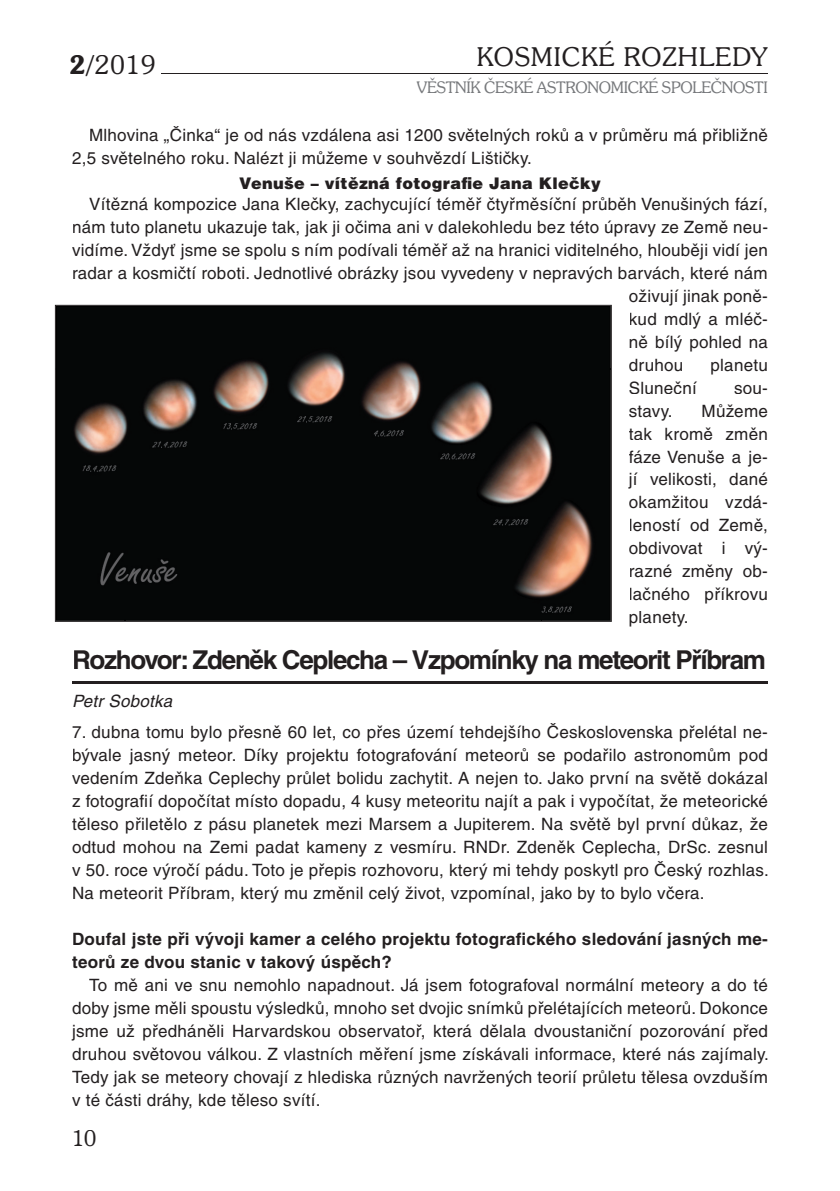
<style>
.page{position:relative;width:840px;height:1191px;background:#fff}
.page>*{position:absolute;margin:0;border:0;box-sizing:border-box;transform-origin:0 0}
.t1{font:700 26px "Helvetica CE";letter-spacing:-.05em;color:#231f20}
.t2{font:300 26px "Souvenir IT Cby BTCE";letter-spacing:.04em;color:#231f20}
.t3{font:300 22px "Souvenir IT Cby BTCE";color:#231f20}
.t4{font:17px/23px "Helvetica CE";letter-spacing:.015em;color:#231f20;text-align:justify}
.t5{font:700 17px/23px "Helvetica CE";letter-spacing:.015em;color:#231f20}
.t6{font:italic 17px "Helvetica CE";letter-spacing:.015em;color:#231f20}
.t7{font:300 16px "Souvenir IT Cby BTCE";letter-spacing:-.02em;color:#76787b}
.t8{font:900 16px "Helvetica CE";letter-spacing:.02em;color:#231f20}
.s1{font-weight:600}
</style>
<div class="page">
<hr style="left:162px;top:73px;width:605px;height:1px;background:#231f20">
<svg style="left:55px;top:305px;width:556px;height:317px;background:#201c1a"></svg>
<div style="left:56px;top:306px;width:554px;height:63px;background:#050707"></div>
<img style="left:56px;top:368px;width:70px;height:253px">
<img style="left:540px;top:368px;width:70px;height:253px">
<div style="left:125px;top:557px;width:416px;height:64px;background:#050707"></div>
<hr style="left:72px;top:681px;width:695px;height:2px;background:#231f20">
<h1 class="t2" style="left:69px;top:48px;width:87px"><span class="s1">2/</span>2019</h1>
<h1 class="t2" style="left:476px;top:39px;width:292px">KOSMICKÉ ROZHLEDY</h1>
<p class="t7" style="left:416px;top:77px;width:352px">VĚSTNÍK ČESKÉ ASTRONOMICKÉ SPOLEČNOSTI</p>
<p class="t4" style="left:72px;top:123px;width:697px;text-indent:17px">Mlhovina „Činka“ je od nás vzdálena asi 1200 světelných roků a v průměru má přibližně<br>2,5 světelného roku. Nalézt ji můžeme v souhvězdí Lištičky.</p>
<p class="t8" style="left:239px;top:174px;width:363px">Venuše – vítězná fotografie Jana Klečky</p>
<p class="t4" style="left:89px;top:192px;width:680px">Vítězná kompozice Jana Klečky, zachycující téměř čtyřměsíční průběh Venušiných fází,</p>
<p class="t4" style="left:72px;top:215px;width:697px">nám tuto planetu ukazuje tak, jak ji očima ani v dalekohledu bez této úpravy ze Země neu-</p>
<p class="t4" style="left:72px;top:238px;width:697px">vidíme. Vždyť jsme se spolu s ním podívali téměř až na hranici viditelného, hlouběji vidí jen</p>
<p class="t4" style="left:72px;top:261px;width:696px">radar a kosmičtí roboti. Jednotlivé obrázky jsou vyvedeny v nepravých barvách, které nám</p>
<p class="t4" style="left:628px;top:284px;width:140px">oživují jinak poně-</p>
<p class="t4" style="left:628px;top:307px;width:140px">kud mdlý a mléč-</p>
<p class="t4" style="left:628px;top:330px;width:140px">ně bílý pohled na</p>
<p class="t4" style="left:628px;top:353px;width:56px">druhou</p>
<p class="t4" style="left:710px;top:353px;width:59px">planetu</p>
<p class="t4" style="left:628px;top:376px;width:69px">Sluneční</p>
<p class="t4" style="left:733px;top:376px;width:35px">sou-</p>
<p class="t4" style="left:628px;top:399px;width:45px">stavy.</p>
<p class="t4" style="left:628px;top:399px;width:140px;text-indent:73px">Můžeme tak kromě změn fáze Venuše a je&shy;jí velikosti, dané okamžitou vzdá&shy;leností od Země, obdivovat i vý&shy;razné změny ob&shy;lačného příkrovu planety.</p>
<h1 class="t1" style="left:72px;top:644px;width:695px">Rozhovor: Zdeněk Ceplecha – Vzpomínky na meteorit Příbram</h1>
<p class="t6" style="left:72px;top:691px;width:102px">Petr Sobotka</p>
<p class="t4" style="left:72px;top:720px;width:697px">7. dubna tomu bylo přesně 60 let, co přes území tehdejšího Československa přelétal ne&shy;bývale jasný meteor. Díky projektu fotografování meteorů se podařilo astronomům pod vedením Zdeňka Ceplechy průlet bolidu zachytit. A nejen to. Jako první na světě dokázal z fotografií dopočítat místo dopadu, 4 kusy meteoritu najít a pak i vypočítat, že meteorické těleso přiletělo z pásu planetek mezi Marsem a Jupiterem. Na světě byl první důkaz, že odtud mohou na Zemi padat kameny z vesmíru. RNDr. Zdeněk Ceplecha, DrSc. zesnul v 50. roce výročí pádu. Toto je přepis rozhovoru, který mi tehdy poskytl pro Český rozhlas.<br>Na meteorit Příbram, který mu změnil celý život, vzpomínal, jako by to bylo včera.</p>
<p class="t5" style="left:72px;top:927px;width:697px">Doufal jste při vývoji kamer a celého projektu fotografického sledování jasných me&shy;teorů ze dvou stanic v takový úspěch?</p>
<p class="t4" style="left:72px;top:973px;width:698px;text-indent:17px">To mě ani ve snu nemohlo napadnout. Já jsem fotografoval normální meteory a do té doby jsme měli spoustu výsledků, mnoho set dvojic snímků přelétajících meteorů. Dokonce jsme už předháněli Harvardskou observatoř, která dělala dvoustaniční pozorování před druhou světovou válkou. Z vlastních měření jsme získávali informace, které nás zajímaly.<br>Tedy jak se meteory chovají z hlediska různých navržených teorií průletu tělesa ovzduším v té části dráhy, kde těleso svítí.</p>
<p class="t3" style="left:72px;top:1124px;width:26px">10</p>
</div>
